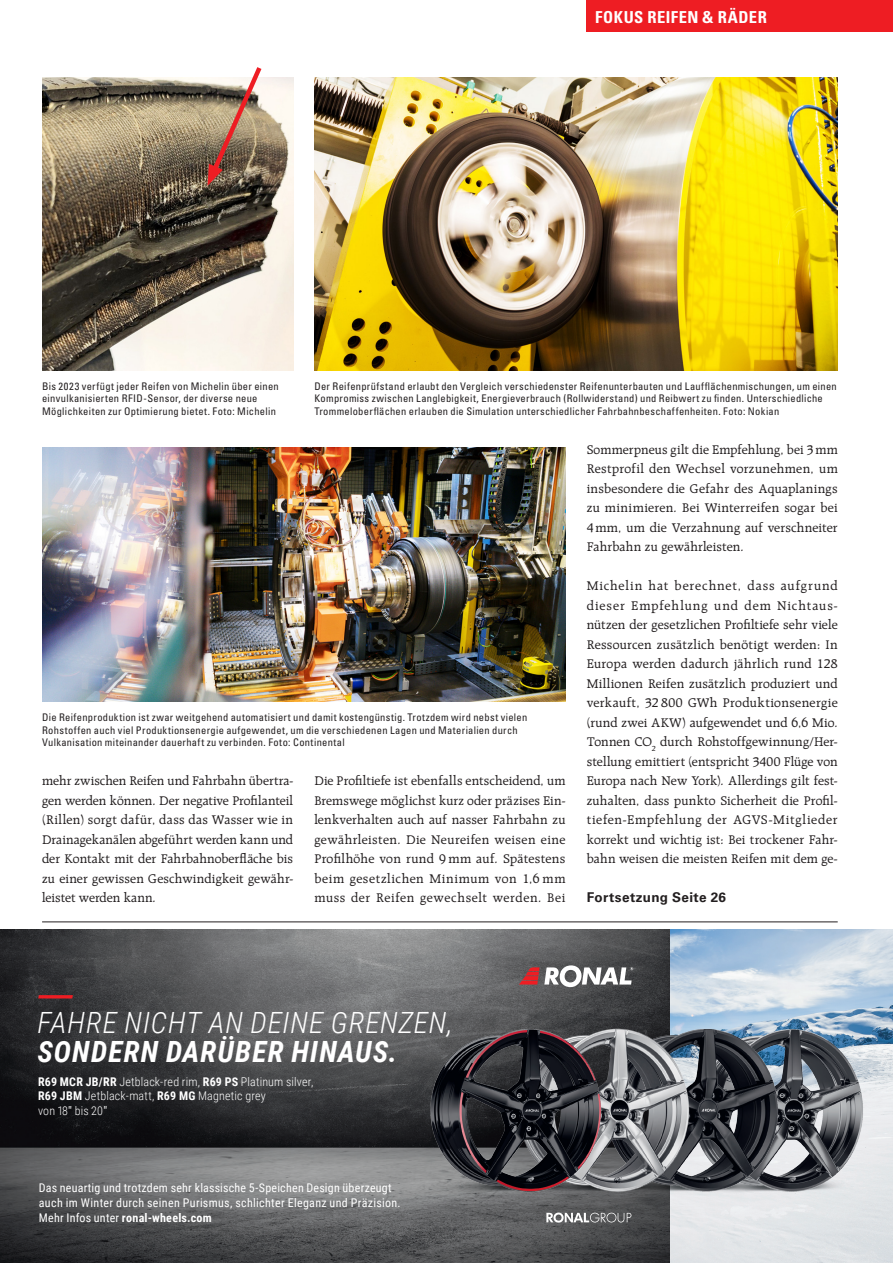
<style>
.page{position:relative;width:893px;height:1263px;background:#fff}
.page>*{position:absolute;margin:0;border:0;box-sizing:border-box;transform-origin:0 0}
.t1{font:italic 300 29.25px "Roboto Condensed";letter-spacing:.025em;color:#fff}
.t2{font:italic 700 29.25px "Roboto Condensed";letter-spacing:.04em;color:#fff}
._02_Rubrik_Titel_rec{font:700 condensed 16.5px "Univers LT Std";letter-spacing:.025em;color:#fff}
._05_Lauftext{font:13.5px/19.5px "Raleigh LT Std";letter-spacing:.015em;color:#231f20;text-align:justify}
._06_Zwischentitel_sc{font:700 13.5px "Univers LT Std";letter-spacing:.025em;color:#231f20}
.t3{font:12px/15px "Roboto Condensed";letter-spacing:.02em;color:#fff}
.t4{font:300 12px/14.4px "Roboto Condensed";letter-spacing:.015em;color:#fff}
._00_Bildlegende{font:condensed 10.5px/12.6px "Univers LT Std";letter-spacing:.03em;color:#231f20}
.s1{font-weight:700}
.s2{font-family:"Roboto";font-weight:400}
</style>
<div class="page">
<hr style="left:42px;top:922px;width:796px;height:1px;background:#231f20">
<img style="left:42px;top:448px;width:523px;height:254px">
<img style="left:314px;top:78px;width:524px;height:292px">
<img style="left:42px;top:78px;width:251px;height:292px">
<img style="left:207px;top:67px;width:58px;height:119px">
<img style="left:0;top:929px;width:893px;height:334px">
<div style="left:814px;top:1151px;width:79px;height:58px;background:#e2e6e8"></div>
<img style="left:787px;top:1023px;width:86px;height:171px">
<img style="left:726px;top:1151px;width:88px;height:58px">
<img style="left:699px;top:1023px;width:88px;height:171px">
<img style="left:638px;top:1151px;width:88px;height:58px">
<img style="left:611px;top:1023px;width:88px;height:171px">
<img style="left:401px;top:1151px;width:237px;height:58px">
<img style="left:425px;top:1023px;width:186px;height:171px">
<svg style="left:546px;top:1212px;width:85px;height:10px"></svg>
<svg style="left:38px;top:995px;width:35px;height:3px"></svg>
<svg style="left:519px;top:965px;width:114px;height:22px"></svg>
<div style="left:587px;top:0;width:306px;height:32px;background:#ee1d23"></div>
<p class="_02_Rubrik_Titel_rec" style="left:595px;top:7px;width:173px">FOKUS REIFEN &amp; RÄDER</p>
<p class="_00_Bildlegende" style="left:42px;top:379px;width:238px">Bis 2023 verfügt jeder Reifen von Michelin über einen einvulkanisierten RFID-Sensor, der diverse neue<br>Möglichkeiten zur Optimierung bietet. Foto: Michelin</p>
<p class="_00_Bildlegende" style="left:314px;top:379px;width:524px">Der Reifenprüfstand erlaubt den Vergleich verschiedenster Reifenunterbauten und Laufflächenmischungen, um einen<br>Kompromiss zwischen Langlebigkeit, Energieverbrauch (Rollwiderstand) und Reibwert zu finden. Unterschiedliche<br>Trommeloberflächen erlauben die Simulation unterschiedlicher Fahrbahnbeschaffenheiten. Foto: Nokian</p>
<p class="_00_Bildlegende" style="left:42px;top:711px;width:487px">Die Reifenproduktion ist zwar weitgehend automatisiert und damit kostengünstig. Trotzdem wird nebst vielen<br>Rohstoffen auch viel Produktionsenergie aufgewendet, um die verschiedenen Lagen und Materialien durch<br>Vulkanisation miteinander dauerhaft zu verbinden. Foto: Continental</p>
<p class="_05_Lauftext" style="left:42px;top:771px;width:253px">mehr zwischen Reifen und Fahrbahn übertra&shy;gen werden können. Der negative Profilanteil (Rillen) sorgt dafür, dass das Wasser wie in Drainagekanälen abgeführt werden kann und der Kontakt mit der Fahrbahnoberfläche bis zu einer gewissen Geschwindigkeit gewähr&shy;leistet werden kann.</p>
<p class="_05_Lauftext" style="left:314px;top:771px;width:252px">Die Profiltiefe ist ebenfalls entscheidend, um Bremswege möglichst kurz oder präzises Ein&shy;lenkverhalten auch auf nasser Fahrbahn zu gewährleisten. Die Neureifen weisen eine Profilhöhe von rund 9 mm auf. Spätestens beim gesetzlichen Minimum von 1,6 mm muss der Reifen gewechselt werden. Bei</p>
<p class="_05_Lauftext" style="left:587px;top:440px;width:253px">Sommerpneus gilt die Empfehlung, bei 3 mm Restprofil den Wechsel vorzunehmen, um insbesondere die Gefahr des Aquaplanings zu minimieren. Bei Winterreifen sogar bei 4 mm, um die Verzahnung auf verschneiter Fahrbahn zu gewährleisten.</p>
<p class="_05_Lauftext" style="left:587px;top:576px;width:253px">Michelin hat berechnet, dass aufgrund dieser Empfehlung und dem Nichtaus&shy;nützen der gesetzlichen Profiltiefe sehr viele Ressourcen zusätzlich benötigt werden: In Europa werden dadurch jährlich rund 128<br>Millionen Reifen zusätzlich produziert und verkauft, 32 800 GWh Produktionsenergie (rund zwei AKW) aufgewendet und 6,6 Mio.<br>Tonnen CO<sub>2</sub> durch Rohstoffgewinnung/Her&shy;stellung emittiert (entspricht 3400 Flüge von Europa nach New York). Allerdings gilt fest&shy;zuhalten, dass punkto Sicherheit die Profil&shy;tiefen-Empfehlung der AGVS-Mitglieder korrekt und wichtig ist: Bei trockener Fahr&shy;bahn weisen die meisten Reifen mit dem ge-</p>
<p class="_06_Zwischentitel_sc" style="left:587px;top:890px;width:141px">Fortsetzung Seite 26</p>
<h1 class="t1" style="left:37px;top:1002px;width:417px">FAHRE NICHT AN DEINE GRENZEN,</h1>
<h1 class="t2" style="left:37px;top:1031px;width:361px">SONDERN DARÜBER HINAUS.</h1>
<p class="t4" style="left:38px;top:1074px;width:277px"><span class="s1">R69 MCR JB/RR</span> Jetblack-red rim, <span class="s1">R69 PS</span> Platinum silver,<br><span class="s1">R69 JBM</span> Jetblack-matt, <span class="s1">R69 MG</span> Magnetic grey<br>von 18<span class="s2">″</span> bis 20<span class="s2">″</span></p>
<p class="t3" style="left:39px;top:1180px;width:363px">Das neuartig und trotzdem sehr klassische 5-Speichen Design überzeugt auch im Winter durch seinen Purismus, schlichter Eleganz und Präzision.<br>Mehr Infos unter <span class="s1">ronal-wheels.com</span></p>
</div>
